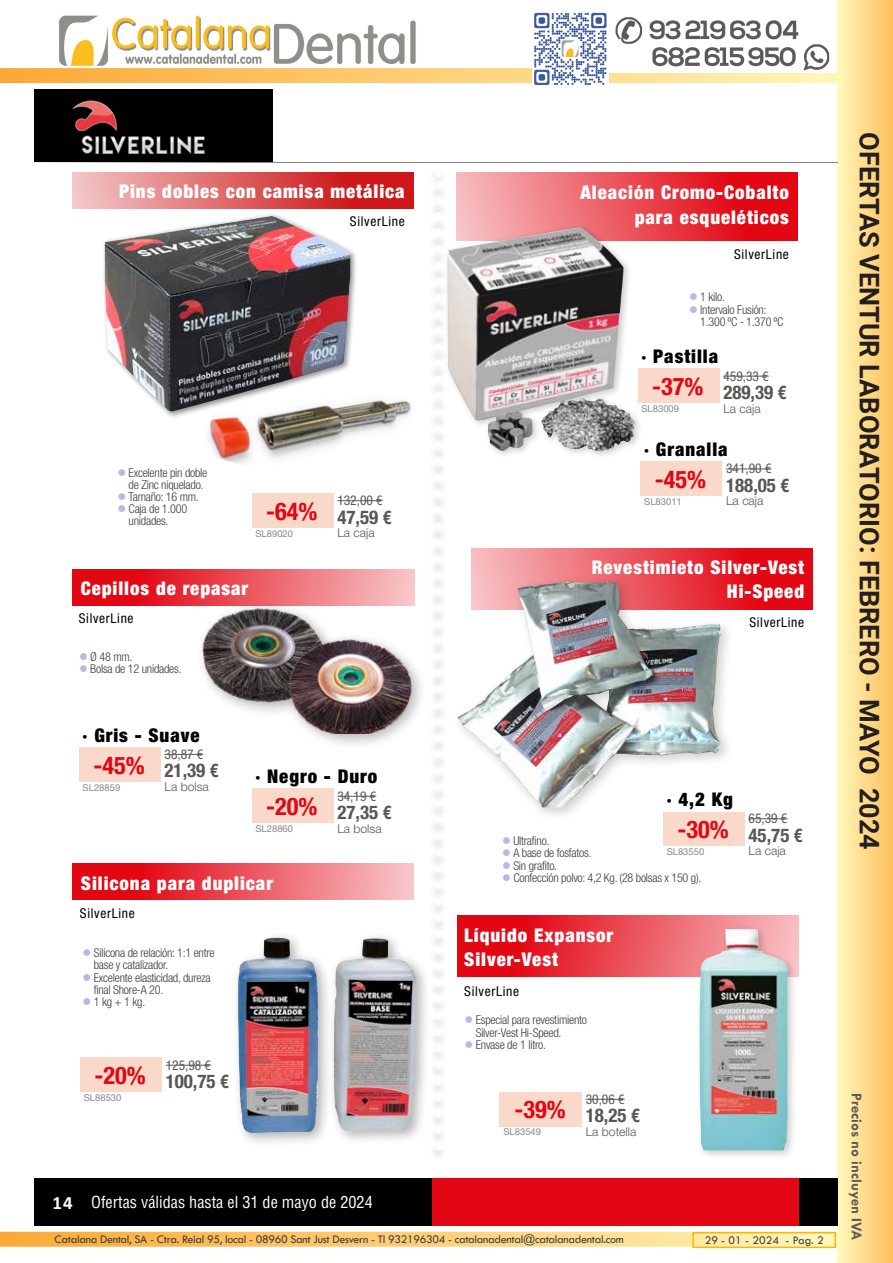
<style>
.page{position:relative;width:893px;height:1263px;background:#fff}
.page>*{position:absolute;margin:0;border:0;box-sizing:border-box;transform-origin:0 0}
.t1{font:700 27px "Roboto";color:#231f20}
.t2{font:700 condensed 24.3px "Helvetica Neue";color:#e30613}
.t3{font:900 condensed 18.9px/24.3px "Helvetica Neue";letter-spacing:.05em;color:#fff;text-align:right}
.t4{font:700 condensed 18.9px "Helvetica Neue";color:#575756}
.t5{font:900 condensed 18.9px "Helvetica Neue";letter-spacing:.05em;color:#000}
.t6{font:condensed 16.2px "Helvetica LT Std";color:#fff}
.t7{font:700 15px "Tw Cen";color:#5a5a5a}
.t8{font:condensed 13.5px "Helvetica Neue";letter-spacing:.05em;color:#000}
.t9{font:condensed 13.5px "Helvetica Neue";color:#575756}
.t10{font:300 condensed 12.15px/12.1px "Helvetica Neue";letter-spacing:-.02em;color:#3c3c3b}
.t11{font:300 12.15px "Helvetica Neue";color:#575756}
.t12{font:12px "Tw Cen";letter-spacing:-.025em;color:#3e3e3f}
.t13{font:12px "Tw Cen";color:#3e3e3f}
.t14{font:9.45px "Helvetica Neue";color:#878787}
.s1{font-family:"Verdana";font-weight:700;font-stretch:normal;font-size:13.5px;color:#c3b3e2}
.s2{font-family:"Calibri";font-weight:700;font-stretch:normal;font-size:18.9px}
</style>
<div class="page">
<img style="left:59px;top:15px;width:357px;height:51px">
<svg style="left:0;top:1232px;width:838px;height:15px;background:#fdcd75"></svg>
<svg style="left:0;top:68px;width:838px;height:15px;background:#fdca6e"></svg>
<div style="left:692px;top:1232px;width:144px;height:16px;border:2px solid #ffb400"></div>
<div style="left:838px;top:0;width:55px;height:1263px;background:linear-gradient(to right,#fff8ba,#febe5d)"></div>
<img style="left:533px;top:12px;width:76px;height:73px">
<img style="left:607px;top:14px;width:230px;height:59px">
<div style="left:34px;top:1178px;width:804px;height:48px;background:#000"></div>
<div style="left:432px;top:1178px;width:367px;height:48px;background:#e30613"></div>
<div style="left:34px;top:89px;width:239px;height:73px;background:#000"></div>
<hr style="left:34px;top:162px;width:804px;height:1px;background:#878787">
<img style="left:72px;top:100px;width:133px;height:55px">
<svg style="left:435px;top:190px;width:6px;height:934px"></svg>
<svg style="left:73px;top:863px;width:341px;height:37px;background:#eb555e"></svg>
<div style="left:231px;top:931px;width:200px;height:216px;background:#000;opacity:.3"></div>
<img style="left:238px;top:938px;width:80px;height:195px">
<div style="left:80px;top:1058px;width:82px;height:34px;background:#fbd9ca"></div>
<hr style="left:166px;top:1065px;width:45px;height:1px;background:#575756">
<svg style="left:72px;top:569px;width:343px;height:37px;background:#eb545d"></svg>
<div style="left:79px;top:747px;width:82px;height:34px;background:#fbd9ca"></div>
<hr style="left:165px;top:754px;width:38px;height:1px;background:#575756">
<div style="left:195px;top:601px;width:146px;height:117px;background:#000;opacity:.3"></div>
<img style="left:200px;top:606px;width:127px;height:98px">
<div style="left:282px;top:632px;width:145px;height:118px;background:#000;opacity:.3"></div>
<img style="left:287px;top:635px;width:127px;height:99px">
<svg style="left:472px;top:548px;width:341px;height:61px;background:#e9424c"></svg>
<div style="left:663px;top:812px;width:82px;height:33px;background:#fbd9ca"></div>
<hr style="left:749px;top:818px;width:38px;height:1px;background:#575756">
<div style="left:452px;top:576px;width:282px;height:246px;background:#000;opacity:.2"></div>
<img style="left:457px;top:582px;width:264px;height:225px">
<svg style="left:72px;top:172px;width:342px;height:36px;background:#dc6061"></svg>
<div style="left:252px;top:493px;width:82px;height:34px;background:#fbd9ca"></div>
<img style="left:208px;top:400px;width:204px;height:101px">
<div style="left:102px;top:212px;width:256px;height:207px;background:#000;opacity:.45"></div>
<img style="left:105px;top:216px;width:245px;height:196px">
<svg style="left:456px;top:172px;width:342px;height:68px;background:#ea4c55"></svg>
<div style="left:640px;top:461px;width:82px;height:35px;background:#fbd9ca"></div>
<hr style="left:726px;top:469px;width:45px;height:1px;background:#575756">
<div style="left:638px;top:369px;width:82px;height:34px;background:#fbd9ca"></div>
<hr style="left:723px;top:376px;width:46px;height:1px;background:#575756">
<div style="left:443px;top:224px;width:200px;height:236px;background:#000;opacity:.2"></div>
<img style="left:447px;top:227px;width:190px;height:226px">
<svg style="left:457px;top:915px;width:342px;height:62px;background:#e83843"></svg>
<div style="left:500px;top:1092px;width:82px;height:34px;background:#fbd9ca"></div>
<hr style="left:586px;top:1099px;width:39px;height:1px;background:#575756">
<div style="left:695px;top:924px;width:102px;height:237px;background:#000;opacity:.2"></div>
<img style="left:700px;top:929px;width:88px;height:221px">
<div style="left:252px;top:789px;width:82px;height:34px;background:#fbd9ca"></div>
<hr style="left:337px;top:796px;width:39px;height:1px;background:#575756">
<p class="t3" style="left:119px;top:179px;width:287px">Pins dobles con camisa metálica</p>
<p class="t8" style="left:350px;top:213px;width:56px">SilverLine</p>
<p class="t10" style="left:129px;top:466px;width:80px;text-indent:-11px"><span class="s1">•</span> Excelente pin doble de Zinc niquelado.</p>
<p class="t10" style="left:117px;top:491px;width:83px"><span class="s1">•</span> Tamaño: 16 mm.</p>
<p class="t10" style="left:117px;top:503px;width:72px;text-align:center"><span class="s1">•</span> Caja de 1.000 unidades.</p>
<p class="t9" style="left:337px;top:493px;width:47px">132,00 €</p>
<p class="t4" style="left:337px;top:505px;width:56px">47,59 €</p>
<p class="t2" style="left:266px;top:496px;width:53px">-64%</p>
<p class="t14" style="left:255px;top:528px;width:39px">SL89020</p>
<p class="t11" style="left:337px;top:525px;width:39px">La caja</p>
<p class="t3" style="left:81px;top:576px;width:169px">Cepillos de repasar</p>
<p class="t8" style="left:79px;top:610px;width:56px">SilverLine</p>
<p class="t10" style="left:79px;top:651px;width:55px"><span class="s1">•</span> Ø 48 mm.</p>
<p class="t10" style="left:79px;top:663px;width:104px"><span class="s1">•</span> Bolsa de 12 unidades.</p>
<p class="t5" style="left:83px;top:723px;width:118px">· Gris - Suave</p>
<p class="t2" style="left:93px;top:750px;width:53px">-45%</p>
<p class="t9" style="left:165px;top:746px;width:40px">38,87 €</p>
<p class="t4" style="left:165px;top:759px;width:56px">21,39 €</p>
<p class="t14" style="left:83px;top:781px;width:39px">SL28859</p>
<p class="t11" style="left:165px;top:779px;width:46px">La bolsa</p>
<p class="t5" style="left:255px;top:765px;width:123px">· Negro - Duro</p>
<p class="t2" style="left:266px;top:792px;width:53px">-20%</p>
<p class="t9" style="left:337px;top:788px;width:40px">34,19 €</p>
<p class="t4" style="left:337px;top:801px;width:56px">27,35 €</p>
<p class="t14" style="left:255px;top:823px;width:39px">SL28860</p>
<p class="t11" style="left:337px;top:821px;width:46px">La bolsa</p>
<p class="t3" style="left:81px;top:870px;width:194px">Silicona para duplicar</p>
<p class="t8" style="left:80px;top:906px;width:56px">SilverLine</p>
<p class="t10" style="left:94px;top:947px;width:122px;text-indent:-11px"><span class="s1">•</span> Silicona de relación: 1:1 entre base y catalizador.</p>
<p class="t10" style="left:94px;top:971px;width:118px;text-indent:-11px"><span class="s1">•</span> Excelente elasticidad, dureza final Shore-A 20.</p>
<p class="t10" style="left:82px;top:995px;width:65px"><span class="s1">•</span> 1 kg + 1 kg.</p>
<p class="t2" style="left:95px;top:1061px;width:53px">-20%</p>
<p class="t14" style="left:84px;top:1092px;width:39px">SL88530</p>
<p class="t9" style="left:166px;top:1057px;width:47px">125,98 €</p>
<p class="t4" style="left:166px;top:1070px;width:65px">100,75 €</p>
<p class="t6" style="left:53px;top:1192px;width:322px"><span class="s2">14</span> Ofertas válidas hasta el 31 de mayo de 2024</p>
<p class="t3" style="left:580px;top:180px;width:210px">Aleación Cromo-Cobalto para esqueléticos</p>
<p class="t8" style="left:734px;top:247px;width:56px">SilverLine</p>
<p class="t10" style="left:689px;top:291px;width:38px"><span class="s1">•</span> 1 kilo.</p>
<p class="t10" style="left:700px;top:303px;width:85px;text-indent:-11px"><span class="s1">•</span> Intervalo Fusión:<br>1.300 ºC - 1.370 ºC</p>
<p class="t5" style="left:641px;top:345px;width:78px">· Pastilla</p>
<p class="t2" style="left:652px;top:372px;width:53px">-37%</p>
<p class="t9" style="left:723px;top:368px;width:47px">459,33 €</p>
<p class="t4" style="left:723px;top:381px;width:65px">289,39 €</p>
<p class="t14" style="left:641px;top:403px;width:39px">SL83009</p>
<p class="t11" style="left:723px;top:401px;width:39px">La caja</p>
<p class="t5" style="left:644px;top:438px;width:85px">· Granalla</p>
<p class="t2" style="left:655px;top:465px;width:53px">-45%</p>
<p class="t9" style="left:726px;top:461px;width:47px">341,90 €</p>
<p class="t4" style="left:726px;top:474px;width:65px">188,05 €</p>
<p class="t14" style="left:644px;top:496px;width:39px">SL83011</p>
<p class="t11" style="left:726px;top:493px;width:39px">La caja</p>
<p class="t3" style="left:592px;top:555px;width:214px">Revestimieto Silver-Vest<br>Hi-Speed</p>
<p class="t8" style="left:749px;top:614px;width:56px">SilverLine</p>
<p class="t5" style="left:667px;top:788px;width:68px">· 4,2 Kg</p>
<p class="t2" style="left:677px;top:815px;width:53px">-30%</p>
<p class="t9" style="left:749px;top:811px;width:40px">65,39 €</p>
<p class="t4" style="left:749px;top:824px;width:56px">45,75 €</p>
<p class="t10" style="left:502px;top:835px;width:49px"><span class="s1">•</span> Ultrafino.</p>
<p class="t10" style="left:502px;top:847px;width:91px"><span class="s1">•</span> A base de fosfatos.</p>
<p class="t10" style="left:502px;top:859px;width:57px"><span class="s1">•</span> Sin grafito.</p>
<p class="t10" style="left:502px;top:871px;width:201px"><span class="s1">•</span> Confección polvo: 4,2 Kg. (28 bolsas x 150 g).</p>
<p class="t14" style="left:667px;top:846px;width:39px">SL83550</p>
<p class="t11" style="left:749px;top:843px;width:39px">La caja</p>
<p class="t3" style="left:464px;top:922px;width:151px;text-align:left">Líquido Expansor<br>Silver-Vest</p>
<p class="t8" style="left:464px;top:983px;width:56px">SilverLine</p>
<p class="t10" style="left:476px;top:1014px;width:113px;text-indent:-11px"><span class="s1">•</span> Especial para revestimiento<br>Silver-Vest Hi-Speed.</p>
<p class="t10" style="left:464px;top:1038px;width:83px"><span class="s1">•</span> Envase de 1 litro.</p>
<p class="t9" style="left:586px;top:1091px;width:40px">30,06 €</p>
<p class="t4" style="left:586px;top:1104px;width:56px">18,25 €</p>
<p class="t2" style="left:514px;top:1095px;width:53px">-39%</p>
<p class="t14" style="left:503px;top:1126px;width:39px">SL83549</p>
<p class="t11" style="left:586px;top:1124px;width:52px">La botella</p>
<p class="t12" style="left:55px;top:1232px;width:571px">Catalana Dental, SA - Ctra. Reial 95, local - 08960 Sant Just Desvern - Tl 932196304 - catalanadental@catalanadental.com</p>
<p class="t13" style="left:705px;top:1233px;width:120px">29 - 01 - 2024 - Pag. 2</p>
<h1 class="t1" style="left:888px;top:132px;width:719px;rotate:90deg">OFERTAS VENTUR LABORATORIO: FEBRERO - MAYO 2024</h1>
<p class="t7" style="left:865px;top:1093px;width:149px;rotate:90deg">Precios no incluyen IVA</p>
</div>
